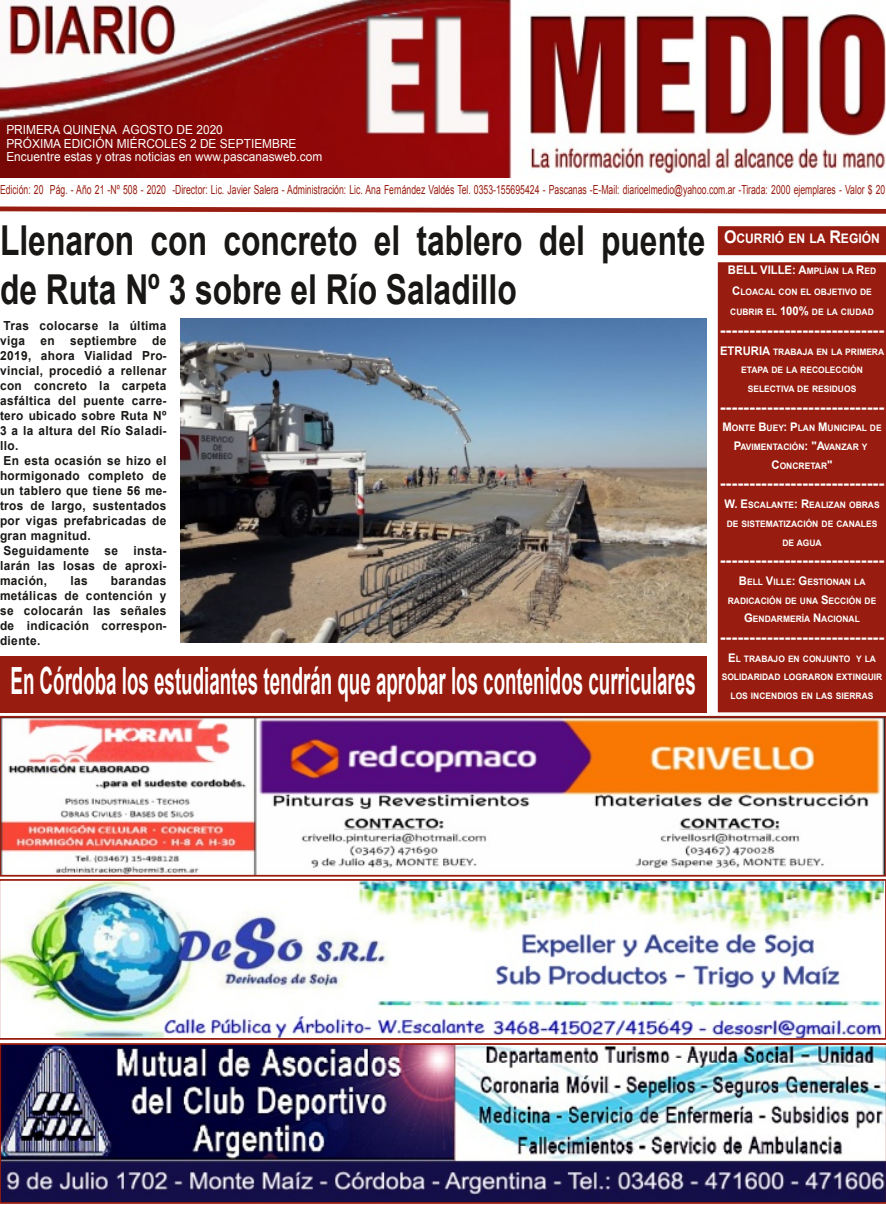
<style>
.page{position:relative;width:886px;height:1205px;background:#fff}
.page>*{position:absolute;margin:0;border:0;box-sizing:border-box;transform-origin:0 0}
.t1{font:700 41.25px/48.8px "Arial";color:#181715;scale:.77 1}
.t2{font:700 37.5px "Arial";color:#fff;scale:.5 1}
.t3{font:700 17.5px "Arial";color:#fff}
.t4{font:700 13.12px "Arial";color:#fff;scale:.92 1}
.t5{font:700 12.5px/15px "Arial";letter-spacing:.035em;color:#181715;scale:.95 1}
.t6{font:12.5px "Arial";letter-spacing:.005em;color:#981c0f;scale:.69 1}
.t7{font:12.5px/13.8px "Arial";letter-spacing:.005em;color:#fff;scale:.95 1}
.t8{font:700 11.88px "Arial";color:#fff;scale:.95 1}
.t9{font:700 8.88px/18.8px "Arial";color:#fff;text-align:center;scale:.95 1}
.s1{font-size:17.5px}
.s2{font-size:8.88px}
.s3{font-size:11.88px}
</style>
<div class="page">
<img style="left:0;top:0;width:886px;height:177px">
<svg style="left:0;top:206px;width:886px;height:8px"></svg>
<svg style="left:0;top:716px;width:886px;height:160px"></svg>
<img style="left:0;top:1043px;width:886px;height:161px">
<img style="left:0;top:879px;width:886px;height:161px">
<img style="left:181px;top:319px;width:525px;height:324px">
<div style="left:718px;top:263px;width:168px;height:449px;background:#981c0f"></div>
<div style="left:718px;top:227px;width:167px;height:27px;background:#981c0f"></div>
<div style="left:718px;top:226px;width:168px;height:29px;border:1px solid #981c0f"></div>
<div style="left:0;top:656px;width:706px;height:56px;background:#981c0f"></div>
<p class="t7" style="left:6px;top:123px;width:334px">PRIMERA QUINENA AGOSTO DE 2020<br>PRÓXIMA EDICIÓN MIÉRCOLES 2 DE SEPTIEMBRE<br>Encuentre estas y otras noticias en www.pascanasweb.com</p>
<p class="t6" style="left:0;top:183px;width:1285px">Edición: 20 Pág. - Año 21 -Nº 508 - 2020 -Director: Lic. Javier Salera - Administración: Lic. Ana Fernández Valdés Tel. 0353-155695424 - Pascanas -E-Mail: diarioelmedio@yahoo.com.ar -Tirada: 2000 ejemplares - Valor $ 20</p>
<h1 class="t1" style="left:0;top:217px;width:917px">Llenaron con concreto el tablero del puente de Ruta Nº 3 sobre el Río Saladillo</h1>
<p class="t4" style="left:724px;top:231px;width:171px"><span class="s1">O</span>CURRIÓ EN LA <span class="s1">R</span>EGIÓN</p>
<p class="t8" style="left:728px;top:263px;width:157px">BELL VILLE: A<span class="s2">MPLÍAN LA</span> R<span class="s2">ED</span></p>
<p class="t9" style="left:732px;top:282px;width:149px"><span class="s3">C</span>LOACAL CON EL OBJETIVO DE</p>
<p class="t9" style="left:730px;top:303px;width:153px">CUBRIR EL <span class="s3">100%</span> DE LA CIUDAD</p>
<h3 class="t3" style="left:720px;top:320px;width:166px">----------------------------</h3>
<p class="t9" style="left:720px;top:342px;width:174px"><span class="s3">ETRURIA</span> TRABAJA EN LA PRIMERA<br>ETAPA DE LA RECOLECCIÓN<br>SELECTIVA DE RESIDUOS</p>
<h3 class="t3" style="left:720px;top:397px;width:166px">----------------------------</h3>
<p class="t9" style="left:722px;top:419px;width:169px"><span class="s3">M</span>ONTE <span class="s3">B</span>UEY<span class="s3">: P</span>LAN <span class="s3">M</span>UNICIPAL DE<br><span class="s3">P</span>AVIMENTACIÓN<span class="s3">: "A</span>VANZAR Y<br><span class="s3">C</span>ONCRETAR<span class="s3">"</span></p>
<h3 class="t3" style="left:720px;top:473px;width:166px">----------------------------</h3>
<p class="t9" style="left:724px;top:495px;width:165px"><span class="s3">W. E</span>SCALANTE<span class="s3">: R</span>EALIZAN OBRAS<br>DE SISTEMATIZACIÓN DE CANALES<br>DE AGUA</p>
<h3 class="t3" style="left:720px;top:550px;width:166px">----------------------------</h3>
<p class="t9" style="left:728px;top:572px;width:158px"><span class="s3">B</span>ELL <span class="s3">V</span>ILLE<span class="s3">: G</span>ESTIONAN LA<br>RADICACIÓN DE UNA <span class="s3">S</span>ECCIÓN DE<br><span class="s3">G</span>ENDARMERÍA <span class="s3">N</span>ACIONAL</p>
<h3 class="t3" style="left:720px;top:627px;width:166px">----------------------------</h3>
<p class="t9" style="left:722px;top:649px;width:171px"><span class="s3">E</span>L TRABAJO EN CONJUNTO Y LA<br>SOLIDARIDAD LOGRARON EXTINGUIR<br>LOS INCENDIOS EN LAS SIERRAS</p>
<p class="t5" style="left:0;top:318px;width:177px">Tras colocarse la última viga en septiembre de<br>2019, ahora Vialidad Pro&shy;vincial, procedió a rellenar con concreto la carpeta asfáltica del puente carre&shy;tero ubicado sobre Ruta Nº<br>3 a la altura del Río Saladi&shy;llo.<br>En esta ocasión se hizo el hormigonado completo de un tablero que tiene 56 me&shy;tros de largo, sustentados por vigas prefabricadas de gran magnitud.<br>Seguidamente se insta&shy;larán las losas de aproxi&shy;mación,</p>
<p class="t5" style="left:0;top:573px;width:177px;text-align:justify;text-indent:111px">barandas metálicas de contención y se colocarán las señales de indicación correspon&shy;diente.</p>
<h2 class="t2" style="left:11px;top:660px;width:1372px">En Córdoba los estudiantes tendrán que aprobar los contenidos curriculares</h2>
<p class="t5" style="left:70px;top:573px;width:20px">las</p>
</div>
